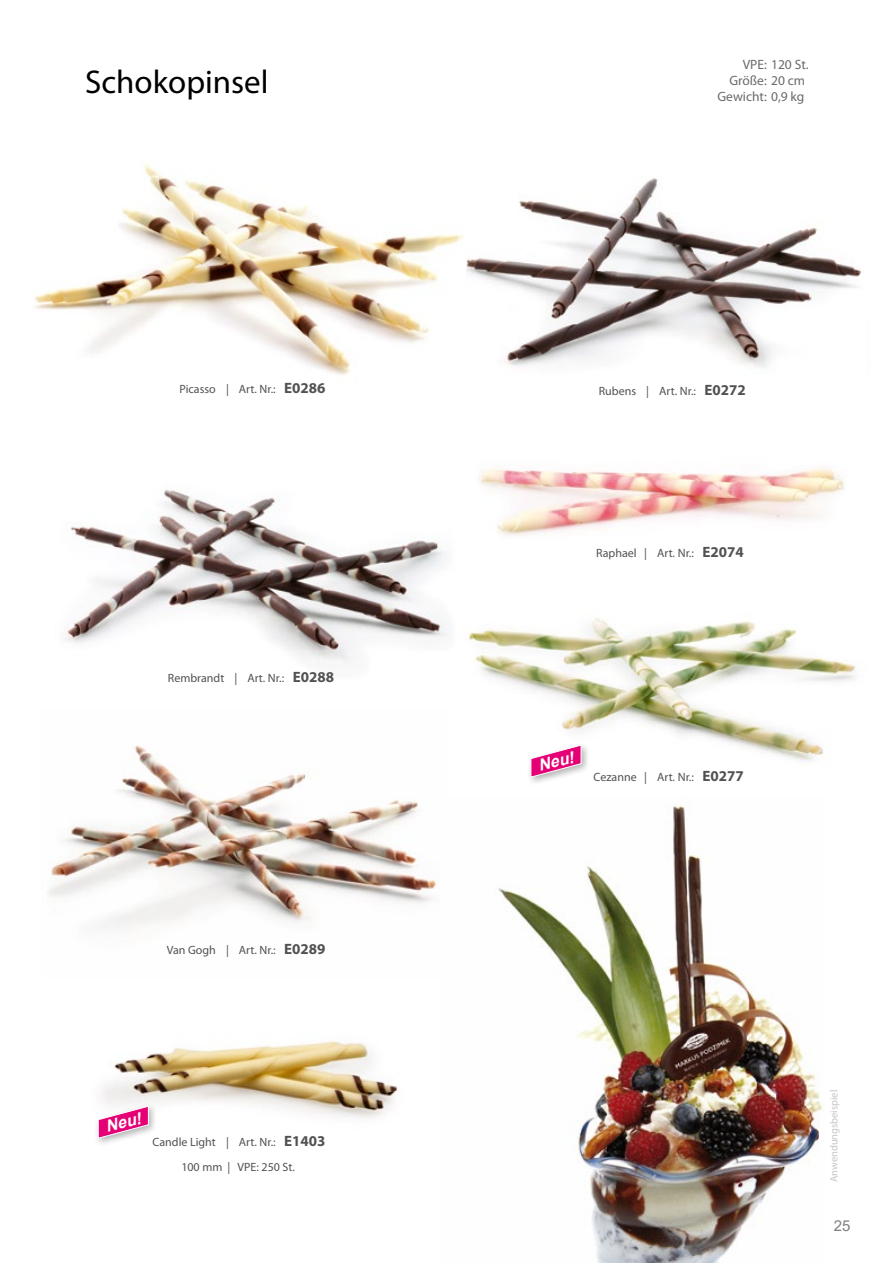
<style>
.page{position:relative;width:893px;height:1263px;background:#fff}
.page>*{position:absolute;margin:0;border:0;box-sizing:border-box;transform-origin:0 0}
.t1{font:33px "Myriad Pro";color:#000}
.t2{font:italic 700 16.2px "Arial";color:#fff}
.t3{font:15px "Arial";color:#7d7e7e}
.t4{font:13.5px "Myriad Pro";color:#696a6a}
.t5{font:12px/24.5px "Myriad Pro";color:#525252;text-align:center}
.t6{font:10.5px "Myriad Pro";color:#c5c6c7}
.s1{font-weight:700;font-size:15px}
</style>
<div class="page">
<img style="left:466px;top:178px;width:395px;height:190px">
<img style="left:64px;top:489px;width:387px;height:172px">
<img style="left:48px;top:745px;width:388px;height:185px">
<img style="left:35px;top:164px;width:428px;height:211px">
<img style="left:479px;top:468px;width:365px;height:68px">
<img style="left:468px;top:617px;width:388px;height:149px">
<img style="left:102px;top:1041px;width:296px;height:79px">
<img style="left:498px;top:804px;width:325px;height:459px">
<div style="left:526px;top:741px;width:64px;height:45px;background:#000;opacity:.3"></div>
<svg style="left:530px;top:744px;width:52px;height:34px"></svg>
<div style="left:93px;top:1102px;width:65px;height:45px;background:#000;opacity:.3"></div>
<svg style="left:97px;top:1105px;width:52px;height:34px"></svg>
<h1 class="t1" style="left:85px;top:61px;width:185px">Schokopinsel</h1>
<p class="t4" style="left:743px;top:56px;width:67px">VPE: 120 St.</p>
<p class="t4" style="left:729px;top:72px;width:77px">Größe: 20 cm</p>
<p class="t4" style="left:717px;top:88px;width:89px">Gewicht: 0,9 kg</p>
<p class="t5" style="left:180px;top:376px;width:147px">Picasso | Art. Nr.: <span class="s1">E0286</span></p>
<p class="t5" style="left:599px;top:378px;width:148px">Rubens | Art. Nr.: <span class="s1">E0272</span></p>
<p class="t5" style="left:168px;top:666px;width:168px">Rembrandt | Art. Nr.: <span class="s1">E0288</span></p>
<p class="t5" style="left:596px;top:541px;width:149px">Raphael | Art. Nr.: <span class="s1">E2074</span></p>
<h2 class="t2" style="left:536px;top:754px;width:37px;rotate:-14deg">Neu!</h2>
<p class="t5" style="left:594px;top:764px;width:152px">Cezanne | Art. Nr.: <span class="s1">E0277</span></p>
<p class="t5" style="left:167px;top:937px;width:160px">Van Gogh | Art. Nr.: <span class="s1">E0289</span></p>
<h2 class="t2" style="left:103px;top:1115px;width:37px;rotate:-14deg">Neu!</h2>
<p class="t5" style="left:153px;top:1130px;width:174px">Candle Light | Art. Nr.: <span class="s1">E1403<br></span>100 mm | VPE: 250 St.</p>
<p class="t6" style="left:828px;top:1182px;width:94px;rotate:-90deg">Anwendungsbeispiel</p>
<p class="t3" style="left:834px;top:1215px;width:18px">25</p>
</div>
